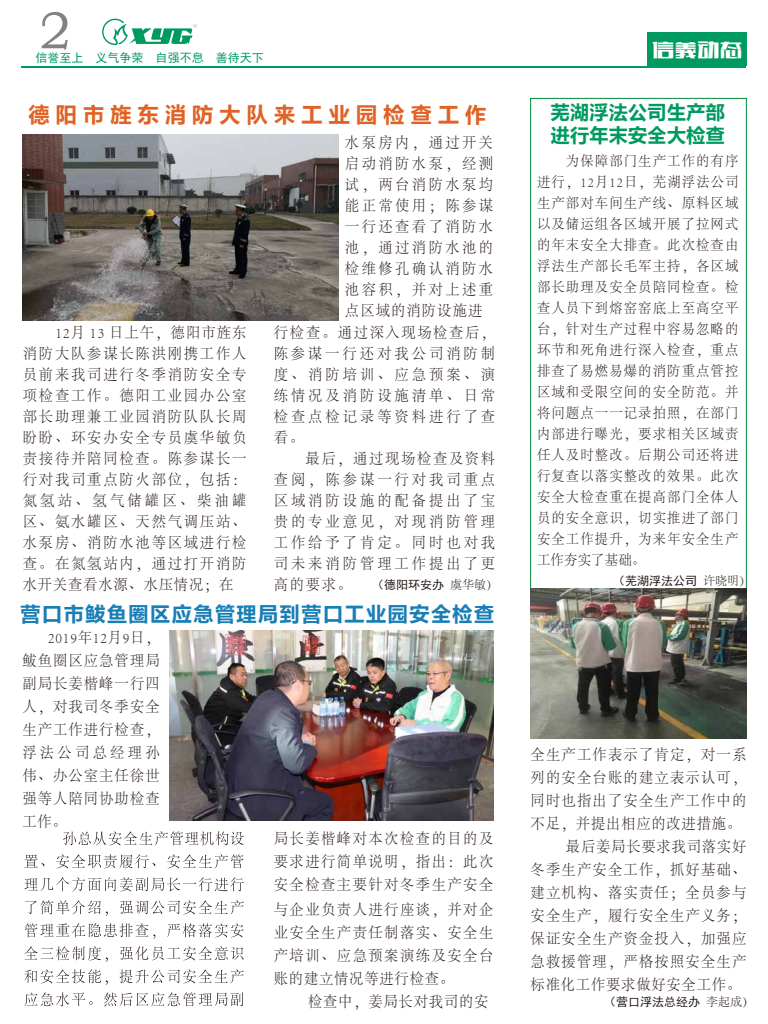
<style>
.page{position:relative;width:768px;height:1024px;background:#fff}
.page>*{position:absolute;margin:0;border:0;box-sizing:border-box;transform-origin:0 0}
.t1{font:52.4px "ST Zhongsong";color:#828282}
.t2{font:22.6px "FZCTHJW GB1 0";color:#fff}
.t3{font:700 21px "Microsoft Ya Hei";letter-spacing:.3em;color:#e06224}
.t4{font:700 20px "Microsoft Ya Hei";letter-spacing:.08em;color:#187eb6}
.t5{font:700 19px/23px "Microsoft Ya Hei";letter-spacing:.02em;color:#009a61}
.t6{font:300 15px/23px "Adobe Song Std";letter-spacing:.11em;color:#231815;text-align:justify;scale:.95 1}
.t7{font:300 15px "Adobe Song Std";letter-spacing:.085em;color:#231815;scale:.95 1}
.t8{font:300 15px "Adobe Song Std";letter-spacing:.21em;color:#231815;scale:.95 1}
.t9{font:300 15px "Adobe Song Std";letter-spacing:.175em;color:#231815;scale:.95 1}
.t10{font:300 15px "Adobe Song Std";letter-spacing:.06em;color:#231815;scale:.95 1}
.t11{font:300 15px "Adobe Song Std";letter-spacing:.215em;color:#231815;scale:.95 1}
.t12{font:300 15px "Adobe Song Std";letter-spacing:.08em;color:#231815;scale:.95 1}
.t13{font:300 14px/21px "Adobe Song Std";letter-spacing:.09em;color:#231815;text-align:justify;scale:.95 1}
.t14{font:12px "Sim Hei";color:#231815}
.t15{font:12px "Sim Hei";color:#009a61}
.s1{font-family:"Adobe Song Std";font-weight:300}
.s2{font-family:"FZCTHFW GB1 0"}
</style>
<div class="page">
<img style="left:23px;top:135px;width:315px;height:186px">
<div style="left:647px;top:32px;width:99px;height:34px;background:#009a61"></div>
<hr style="left:22px;top:66px;width:724px;height:2px;background:#009a61">
<svg style="left:102px;top:19px;width:95px;height:26px"></svg>
<svg style="left:63px;top:831px;width:181px;height:14px"></svg>
<svg style="left:24px;top:855px;width:20px;height:13px"></svg>
<svg style="left:56px;top:854px;width:99px;height:14px"></svg>
<svg style="left:167px;top:854px;width:76px;height:14px"></svg>
<svg style="left:25px;top:877px;width:219px;height:15px"></svg>
<svg style="left:25px;top:900px;width:83px;height:16px"></svg>
<svg style="left:120px;top:900px;width:124px;height:14px"></svg>
<svg style="left:25px;top:923px;width:131px;height:16px"></svg>
<svg style="left:167px;top:923px;width:76px;height:14px"></svg>
<svg style="left:24px;top:946px;width:84px;height:16px"></svg>
<svg style="left:120px;top:946px;width:123px;height:14px"></svg>
<svg style="left:25px;top:969px;width:83px;height:16px"></svg>
<svg style="left:120px;top:969px;width:124px;height:14px"></svg>
<svg style="left:24px;top:992px;width:69px;height:14px"></svg>
<svg style="left:104px;top:992px;width:139px;height:14px"></svg>
<img style="left:531px;top:589px;width:215px;height:149px">
<img style="left:170px;top:630px;width:323px;height:190px">
<h1 class="t1" style="left:39px;top:-4px;width:34px">2</h1>
<p class="t15" style="left:35px;top:52px;width:230px">信誉至上 义气争荣 自强不息 善待天下</p>
<h3 class="t3" style="left:29px;top:100px;width:459px">德阳市旌东消防大队来工业园检查工作</h3>
<p class="t6" style="left:23px;top:323px;width:237px;line-height:21px;text-indent:33px">12月 13 日上午，德阳市旌东消防大队参谋长陈洪刚携工作人员前来我司进行冬季消防安全专项检查工作。德阳工业园办公室部长助理兼工业园消防队队长周盼盼、环安办安全专员虞华敏负责接待并陪同检查。陈参谋长一行对我司重点防火部位，包括：氮氢站、氢气储罐区、柴油罐区、氨水罐区、天然气调压站、水泵房、消防水池等区域进行检查。在氮氢站内，通过打开消防水开关查看水源、水压情况；在</p>
<p class="t9" style="left:345px;top:135px;width:157px">水泵房内，通过开关</p>
<p class="t9" style="left:345px;top:156px;width:157px">启动消防水泵，经测</p>
<p class="t9" style="left:345px;top:177px;width:157px">试，两台消防水泵均</p>
<p class="t9" style="left:345px;top:198px;width:157px">能正常使用；陈参谋</p>
<p class="t9" style="left:345px;top:219px;width:157px">一行还查看了消防水</p>
<p class="t9" style="left:345px;top:240px;width:157px">池，通过消防水池的</p>
<p class="t9" style="left:345px;top:261px;width:157px">检维修孔确认消防水</p>
<p class="t9" style="left:345px;top:282px;width:157px">池容积，并对上述重</p>
<p class="t12" style="left:345px;top:303px;width:146px">点区域的消防设施进</p>
<p class="t6" style="left:274px;top:322px;width:234px">行检查。通过深入现场检查后，</p>
<p class="t11" style="left:274px;top:346px;width:235px">陈参谋一行还对我公司消防制</p>
<p class="t8" style="left:274px;top:367px;width:235px">度、消防培训、应急预案、演</p>
<p class="t8" style="left:274px;top:388px;width:235px">练情况及消防设施清单、日常</p>
<p class="t8" style="left:274px;top:409px;width:235px">检查点检记录等资料进行了查</p>
<p class="t6" style="left:274px;top:427px;width:33px">看。</p>
<p class="t6" style="left:289px;top:448px;width:218px">　最后，通过现场检查及资料</p>
<p class="t8" style="left:274px;top:472px;width:235px">查阅，陈参谋一行对我司重点</p>
<p class="t8" style="left:274px;top:493px;width:235px">区域消防设施的配备提出了宝</p>
<p class="t8" style="left:274px;top:514px;width:235px">贵的专业意见，对现消防管理</p>
<p class="t8" style="left:274px;top:535px;width:235px">工作给予了肯定。同时也对我</p>
<p class="t8" style="left:274px;top:556px;width:235px">司未来消防管理工作提出了更</p>
<p class="t6" style="left:274px;top:574px;width:84px">高的要求。</p>
<p class="t14" style="left:372px;top:579px;width:127px">（德阳环安办 <span class="s1">虞华敏）</span></p>
<h3 class="t4" style="left:21px;top:600px;width:475px">营口市鲅鱼圈区应急管理局到营口工业园安全检查</h3>
<p class="t6" style="left:22px;top:626px;width:146px">　 2019年12月9日，鲅鱼圈区应急管理局副局长姜楷峰一行四人，对我司冬季安全生产工作进行检查，浮法公司总经理孙伟、办公室主任徐世强等人陪同协助检查工作。</p>
<p class="t6" style="left:274px;top:828px;width:233px">局长姜楷峰对本次检查的目的及要求进行简单说明，指出：此次安全检查主要针对冬季生产安全</p>
<p class="t6" style="left:274px;top:899px;width:233px">与企业负责人进行座谈，并对企业安全生产责任制落实、安全生产培训、应急预案演练及安全台账的建立情况等进行检查。</p>
<p class="t10" style="left:308px;top:993px;width:191px">检查中，姜局长对我司的安</p>
<h2 class="t2" style="left:652px;top:38px;width:92px">信<span class="s2">义</span>动态</h2>
<p class="t5" style="left:551px;top:100px;width:176px">芜湖浮法公司生产部进行年末安全大检查</p>
<p class="t13" style="left:537px;top:151px;width:214px">　　为保障部门生产工作的有序进行，12月12日，芜湖浮法公司生产部对车间生产线、原料区域以及储运组各区域开展了拉网式的年末安全大排查。此次检查由浮法生产部长毛军主持，各区域部长助理及安全员陪同检查。检查人员下到熔窑窑底上至高空平台，针对生产过程中容易忽略的环节和死角进行深入检查，重点排查了易燃易爆的消防重点管控区域和受限空间的安全防范。并将问题点一一记录拍照，在部门内部进行曝光，要求相关区域责任人及时整改。后期公司还将进行复查以落实整改的效果。此次安全大检查重在提高部门全体人员的安全意识，切实推进了部门安全工作提升，为来年安全生产工作夯实了基础。</p>
<p class="t14" style="left:613px;top:574px;width:139px">（芜湖浮法公司 <span class="s1">许晓明）</span></p>
<p class="t7" style="left:531px;top:746px;width:229px">全生产工作表示了肯定，对一系</p>
<p class="t7" style="left:531px;top:769px;width:229px">列的安全台账的建立表示认可，</p>
<p class="t7" style="left:531px;top:792px;width:229px">同时也指出了安全生产工作中的</p>
<p class="t10" style="left:531px;top:815px;width:223px">不足，并提出相应的改进措施。</p>
<p class="t10" style="left:566px;top:838px;width:191px">最后姜局长要求我司落实好</p>
<p class="t7" style="left:531px;top:861px;width:229px">冬季生产安全工作，抓好基础、</p>
<p class="t7" style="left:531px;top:884px;width:229px">建立机构、落实责任；全员参与</p>
<p class="t7" style="left:531px;top:907px;width:229px">安全生产，履行安全生产义务；</p>
<p class="t7" style="left:531px;top:930px;width:229px">保证安全生产资金投入，加强应</p>
<p class="t7" style="left:531px;top:953px;width:229px">急救援管理，严格按照安全生产</p>
<p class="t10" style="left:531px;top:976px;width:223px">标准化工作要求做好安全工作。</p>
<p class="t14" style="left:604px;top:996px;width:151px">（营口浮法总经办 <span class="s1">李起成）</span></p>
</div>
